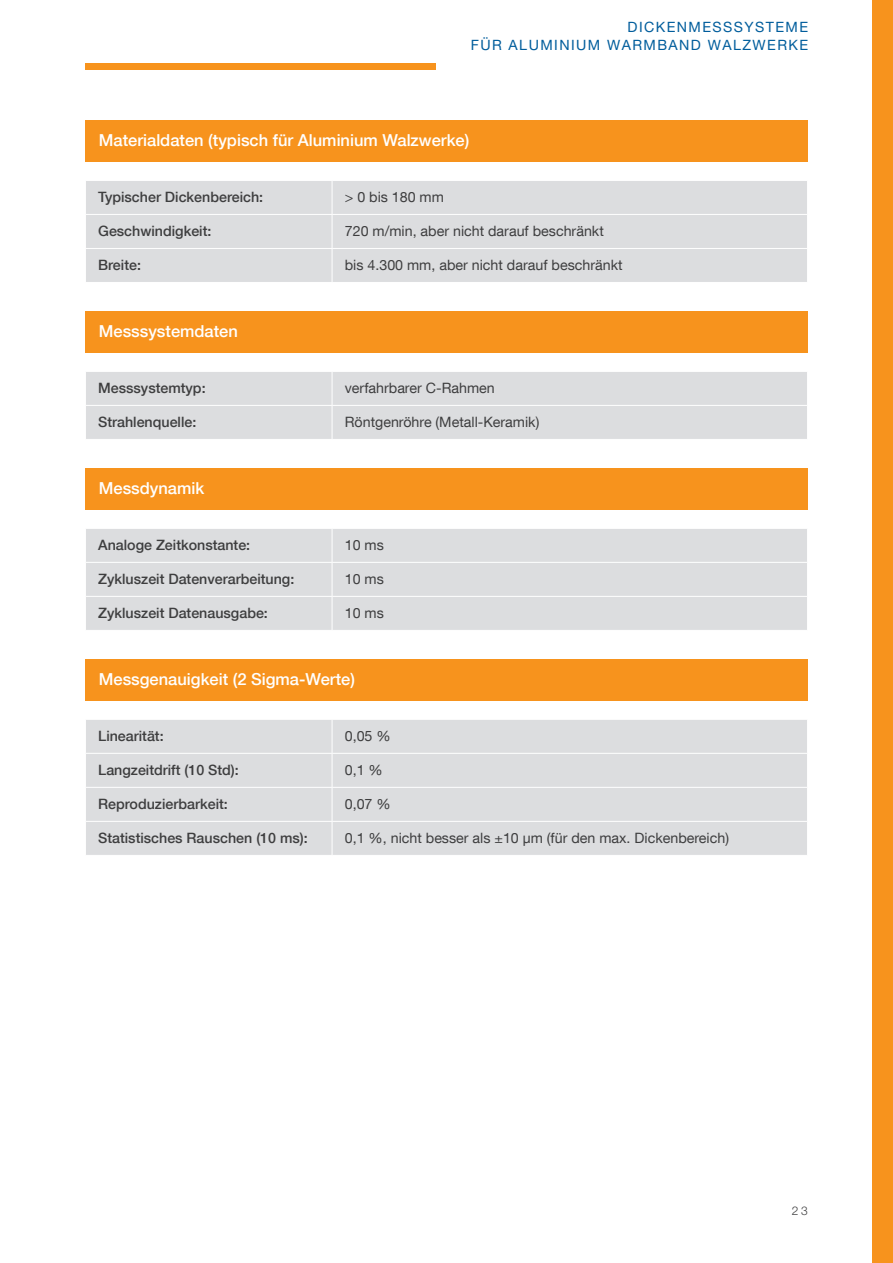
<style>
.page{position:relative;width:893px;height:1263px;background:#fff}
.page>*{position:absolute;margin:0;border:0;box-sizing:border-box;transform-origin:0 0}
.t1{font:500 16.5px "Helvetica Neue LT Com";color:#fff}
.t2{font:500 14.25px "Helvetica Neue LT Com";color:#3e3e3f}
.t3{font:14.25px "Helvetica Neue LT Com";color:#3e3e3f}
.t4{font:14.25px/18px "Helvetica Neue LT Pro";letter-spacing:.1em;color:#005d9c;text-align:right}
.t5{font:300 12px "Helvetica Neue LT Pro";color:#3e3e3f}
</style>
<div class="page">
<div style="left:85px;top:64px;width:351px;height:6px;background:#f7931d"></div>
<div style="left:872px;top:0;width:21px;height:1263px;background:#f7931d"></div>
<div style="left:86px;top:181px;width:721px;height:101px;background:#dcdddf"></div>
<hr style="left:332px;top:181px;width:1px;height:33px;background:#fff">
<hr style="left:85px;top:214px;width:247px;height:1px;background:#fff">
<hr style="left:332px;top:214px;width:476px;height:1px;background:#fff">
<hr style="left:332px;top:215px;width:1px;height:33px;background:#fff">
<hr style="left:85px;top:248px;width:247px;height:1px;background:#fff">
<hr style="left:332px;top:248px;width:476px;height:1px;background:#fff">
<hr style="left:332px;top:249px;width:1px;height:33px;background:#fff">
<div style="left:86px;top:372px;width:721px;height:67px;background:#dcdddf"></div>
<hr style="left:332px;top:372px;width:1px;height:33px;background:#fff">
<hr style="left:85px;top:405px;width:247px;height:1px;background:#fff">
<hr style="left:332px;top:405px;width:476px;height:1px;background:#fff">
<hr style="left:332px;top:406px;width:1px;height:33px;background:#fff">
<div style="left:86px;top:529px;width:721px;height:101px;background:#dcdddf"></div>
<hr style="left:332px;top:529px;width:1px;height:33px;background:#fff">
<hr style="left:85px;top:562px;width:247px;height:1px;background:#fff">
<hr style="left:332px;top:562px;width:476px;height:1px;background:#fff">
<hr style="left:332px;top:563px;width:1px;height:33px;background:#fff">
<hr style="left:85px;top:596px;width:247px;height:1px;background:#fff">
<hr style="left:332px;top:596px;width:476px;height:1px;background:#fff">
<hr style="left:332px;top:597px;width:1px;height:33px;background:#fff">
<div style="left:86px;top:720px;width:721px;height:135px;background:#dcdddf"></div>
<hr style="left:332px;top:720px;width:1px;height:33px;background:#fff">
<hr style="left:85px;top:753px;width:247px;height:1px;background:#fff">
<hr style="left:332px;top:753px;width:476px;height:1px;background:#fff">
<hr style="left:332px;top:754px;width:1px;height:33px;background:#fff">
<hr style="left:85px;top:787px;width:247px;height:1px;background:#fff">
<hr style="left:332px;top:787px;width:476px;height:1px;background:#fff">
<hr style="left:332px;top:788px;width:1px;height:33px;background:#fff">
<hr style="left:85px;top:821px;width:247px;height:1px;background:#fff">
<hr style="left:332px;top:821px;width:476px;height:1px;background:#fff">
<hr style="left:332px;top:822px;width:1px;height:33px;background:#fff">
<div style="left:85px;top:120px;width:723px;height:41px;background:#f7931d"></div>
<div style="left:85px;top:311px;width:723px;height:41px;background:#f7931d"></div>
<div style="left:85px;top:468px;width:723px;height:41px;background:#f7931d"></div>
<div style="left:85px;top:659px;width:723px;height:41px;background:#f7931d"></div>
<p class="t4" style="left:471px;top:18px;width:339px">DICKENMESSSYSTEME<br>FÜR ALUMINIUM WARMBAND WALZWERKE</p>
<p class="t1" style="left:99px;top:130px;width:372px">Materialdaten (typisch für Aluminium Walzwerke)</p>
<p class="t2" style="left:98px;top:188px;width:167px">Typischer Dickenbereich:</p>
<p class="t3" style="left:345px;top:188px;width:101px">&gt; 0 bis 180 mm</p>
<p class="t2" style="left:98px;top:222px;width:115px">Geschwindigkeit:</p>
<p class="t3" style="left:345px;top:222px;width:260px">720 m/min, aber nicht darauf beschränkt</p>
<p class="t2" style="left:98px;top:256px;width:44px">Breite:</p>
<p class="t3" style="left:345px;top:256px;width:279px">bis 4.300 mm, aber nicht darauf beschränkt</p>
<p class="t1" style="left:99px;top:321px;width:141px">Messsystemdaten</p>
<p class="t2" style="left:98px;top:379px;width:109px">Messsystemtyp:</p>
<p class="t3" style="left:345px;top:379px;width:151px">verfahrbarer C-Rahmen</p>
<p class="t2" style="left:98px;top:413px;width:100px">Strahlenquelle:</p>
<p class="t3" style="left:345px;top:413px;width:196px">Röntgenröhre (Metall-Keramik)</p>
<p class="t1" style="left:99px;top:478px;width:107px">Messdynamik</p>
<p class="t2" style="left:98px;top:536px;width:154px">Analoge Zeitkonstante:</p>
<p class="t3" style="left:345px;top:536px;width:41px">10 ms</p>
<p class="t2" style="left:98px;top:570px;width:198px">Zykluszeit Datenverarbeitung:</p>
<p class="t3" style="left:345px;top:570px;width:41px">10 ms</p>
<p class="t2" style="left:98px;top:604px;width:171px">Zykluszeit Datenausgabe:</p>
<p class="t3" style="left:345px;top:604px;width:41px">10 ms</p>
<p class="t1" style="left:99px;top:669px;width:258px">Messgenauigkeit (2 Sigma-Werte)</p>
<p class="t2" style="left:98px;top:727px;width:67px">Linearität:</p>
<p class="t3" style="left:345px;top:727px;width:47px">0,05 %</p>
<p class="t2" style="left:98px;top:761px;width:142px">Langzeitdrift (10 Std):</p>
<p class="t3" style="left:345px;top:761px;width:40px">0,1 %</p>
<p class="t2" style="left:98px;top:795px;width:131px">Reproduzierbarkeit:</p>
<p class="t3" style="left:345px;top:795px;width:47px">0,07 %</p>
<p class="t2" style="left:98px;top:829px;width:211px">Statistisches Rauschen (10 ms):</p>
<p class="t3" style="left:345px;top:829px;width:386px">0,1 %, nicht besser als ±10 µm (für den max. Dickenbereich)</p>
<p class="t5" style="left:792px;top:1203px;width:17px">23</p>
</div>
